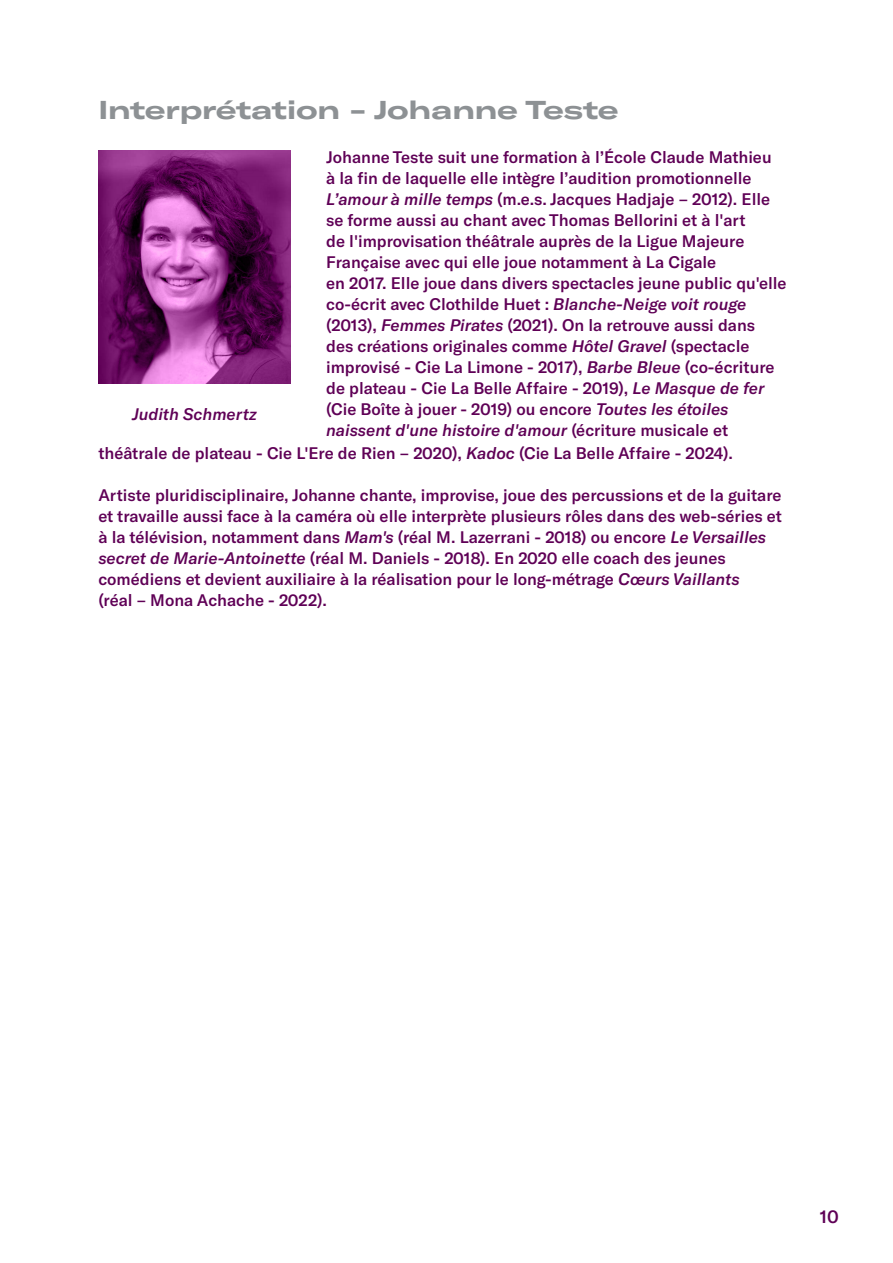
<style>
.page{position:relative;width:893px;height:1263px;background:#fff}
.page>*{position:absolute;margin:0;border:0;box-sizing:border-box;transform-origin:0 0}
.t1{font:700 expanded 25.5px "GT America";color:#8d9194}
.t2{font:500 18px "GT America";color:#5f0056}
.t3{font:500 16.5px/21px "GT America";color:#5f0056}
.t4{font:italic 500 16.5px "GT America";color:#5f0056}
.s1{font-style:italic}
</style>
<div class="page">
<svg style="left:98px;top:150px;width:193px;height:234px;background:#7f2a77"></svg>
<p class="t1" style="left:98px;top:94px;width:522px">Interprétation - Johanne Teste</p>
<p class="t3" style="left:326px;top:147px;width:447px">Johanne Teste suit une formation à l’École Claude Mathieu à la fin de laquelle elle intègre l’audition promotionnelle <span class="s1">L’amour à mille temps</span> (m.e.s. Jacques Hadjaje – 2012). Elle se forme aussi au chant avec Thomas Bellorini et à l'art<br>de l'improvisation théâtrale auprès de la Ligue Majeure Française avec qui elle joue notamment à La Cigale</p>
<p class="t3" style="left:326px;top:273px;width:462px">en 2017. Elle joue dans divers spectacles jeune public qu'elle co-écrit avec Clothilde Huet : <span class="s1">Blanche-Neige voit rouge </span>(2013), <span class="s1">Femmes Pirates</span> (2021). On la retrouve aussi dans<br>des créations originales comme <span class="s1">Hôtel Gravel</span> (spectacle improvisé - Cie La Limone - 2017), <span class="s1">Barbe Bleue</span> (co-écriture de plateau - Cie La Belle Affaire - 2019), <span class="s1">Le Masque de fer </span>(Cie Boîte à jouer - 2019) ou encore <span class="s1">Toutes les étoiles</span></p>
<p class="t3" style="left:98px;top:419px;width:636px;line-height:22.2px;text-align:right"><span class="s1">naissent d'une histoire d'amour</span> (écriture musicale et<br>théâtrale de plateau - Cie L'Ere de Rien – 2020), <span class="s1">Kadoc</span> (Cie La Belle Affaire - 2024).</p>
<p class="t3" style="left:98px;top:484px;width:685px">Artiste pluridisciplinaire, Johanne chante, improvise, joue des percussions et de la guitare</p>
<p class="t3" style="left:98px;top:505px;width:685px">et travaille aussi face à la caméra où elle interprète plusieurs rôles dans des web-séries et à la télévision, notamment dans <span class="s1">Mam's</span> (réal M. Lazerrani - 2018) ou encore <span class="s1">Le Versailles</span></p>
<p class="t3" style="left:98px;top:547px;width:643px"><span class="s1">secret de Marie-Antoinette</span> (réal M. Daniels - 2018). En 2020 elle coach des jeunes comédiens et devient auxiliaire à la réalisation pour le long-métrage <span class="s1">Cœurs Vaillants</span></p>
<p class="t3" style="left:98px;top:589px;width:230px">(réal – Mona Achache - 2022).</p>
<p class="t4" style="left:132px;top:404px;width:126px">Judith Schmertz</p>
<p class="t2" style="left:820px;top:1206px;width:21px">10</p>
</div>
